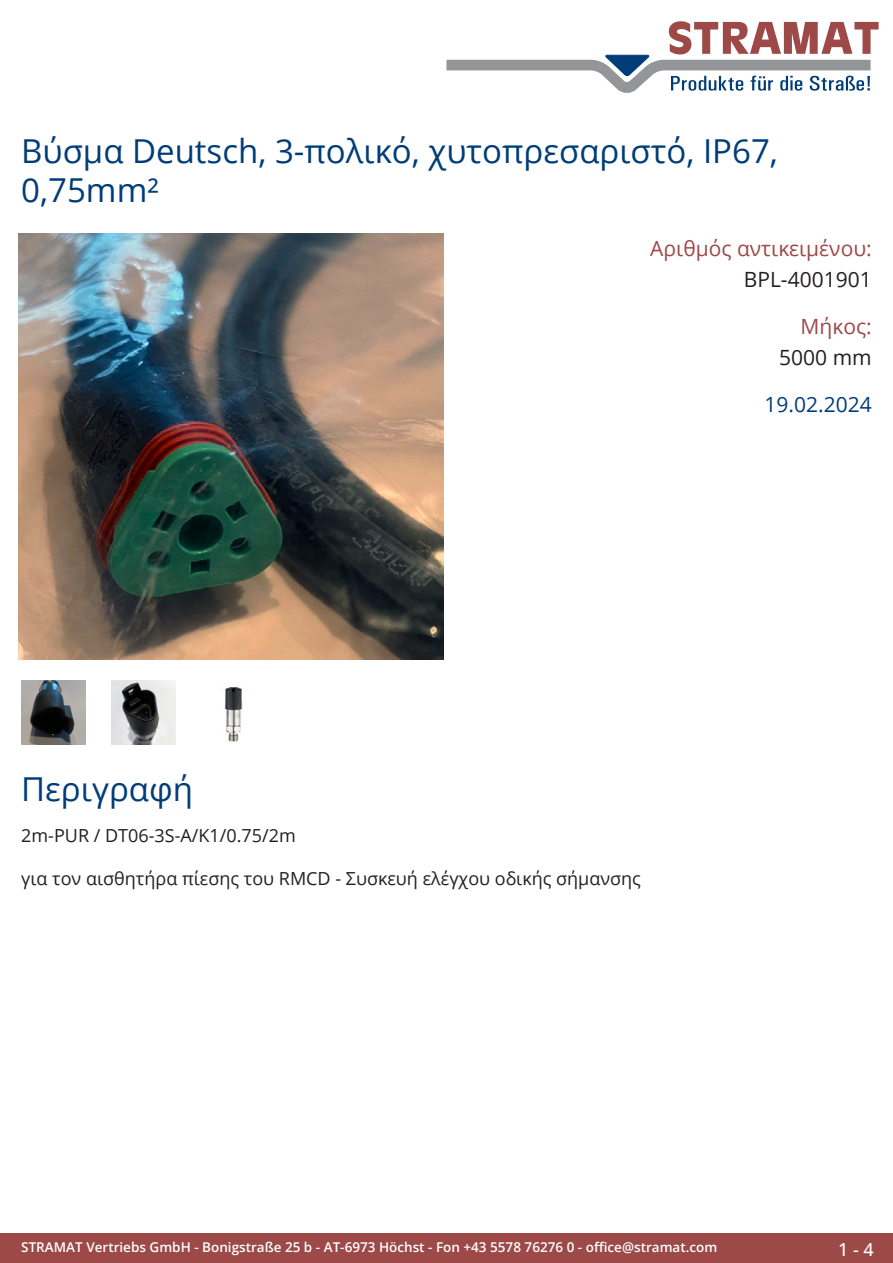
<style>
.page{position:relative;width:893px;height:1263px;background:#fff}
.page>*{position:absolute;margin:0;border:0;box-sizing:border-box;transform-origin:0 0}
.Produkttitel{font:33px/39.6px "Open Sans";color:#003d78}
.TechDaten_Überschrif{font:21px "Open Sans";color:#9c4948}
.TechDaten_Inhalt{font:21px "Open Sans";color:#231f20}
.Erstellungsdatum{font:21px "Open Sans";color:#003d78}
.Beschreibung_Text{font:18px "Open Sans";color:#231f20}
.t1{font:500 18px "Open Sans";color:#fff}
.t2{font:600 13.5px "Open Sans";color:#fff}
</style>
<div class="page">
<div style="left:0;top:1233px;width:893px;height:30px;background:#9c4948"></div>
<svg style="left:446px;top:21px;width:433px;height:72px"></svg>
<img style="left:18px;top:234px;width:425px;height:425px">
<img style="left:21px;top:680px;width:64px;height:64px">
<img style="left:112px;top:680px;width:63px;height:64px">
<img style="left:224px;top:687px;width:19px;height:55px">
<p class="Produkttitel" style="left:21px;top:130px;width:758px">Βύσμα Deutsch, 3-πολικό, χυτοπρεσαριστό, IP67,<br>0,75mm²</p>
<p class="TechDaten_Überschrif" style="left:650px;top:234px;width:223px">Αριθμός αντικειμένου:</p>
<p class="TechDaten_Inhalt" style="left:744px;top:265px;width:129px">BPL-4001901</p>
<p class="TechDaten_Überschrif" style="left:801px;top:312px;width:73px">Μήκος:</p>
<p class="TechDaten_Inhalt" style="left:779px;top:343px;width:94px">5000 mm</p>
<p class="Erstellungsdatum" style="left:764px;top:390px;width:109px">19.02.2024</p>
<p class="Produkttitel" style="left:21px;top:768px;width:173px">Περιγραφή</p>
<p class="Beschreibung_Text" style="left:21px;top:823px;width:276px">2m-PUR / DT06-3S-A/K1/0.75/2m</p>
<p class="Beschreibung_Text" style="left:21px;top:866px;width:621px">για τον αισθητήρα πίεσης του RMCD - Συσκευή ελέγχου οδικής σήμανσης</p>
<p class="t2" style="left:21px;top:1238px;width:698px">STRAMAT Vertriebs GmbH - Bonigstraße 25 b - AT-6973 Höchst - Fon +43 5578 76276 0 - office@stramat.com</p>
<h3 class="t1" style="left:838px;top:1237px;width:37px">1 - 4</h3>
</div>
